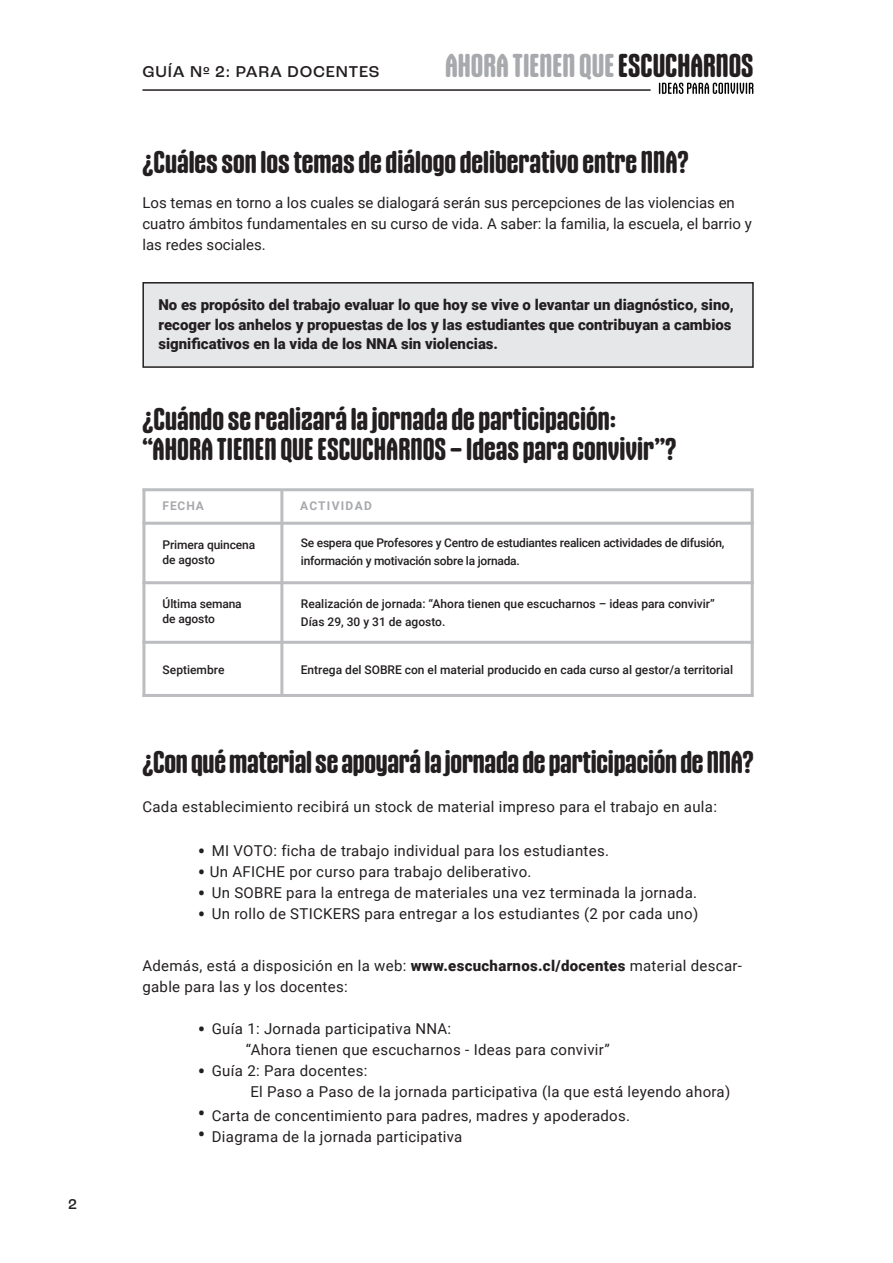
<style>
.page{position:relative;width:893px;height:1263px;background:#fff}
.page>*{position:absolute;margin:0;border:0;box-sizing:border-box;transform-origin:0 0}
.t1{font:700 31.5px "Gothiks Round";color:#a8a9ad}
.t2{font:700 30px "Gothiks Round";color:#231f20}
.t3{font:500 16.5px "Roc Grotesk";letter-spacing:.05em;color:#231f20}
.t4{font:15px/21px "Roboto";letter-spacing:.02em;color:#231f20}
.t5{font:900 15px/19.5px "Roboto";color:#231f20}
.t6{font:15px/21px "Roboto";color:#231f20}
.t7{font:500 15px "Roc Grotesk";color:#231f20}
.t8{font:500 12px/18px "Roboto";letter-spacing:-.01em;color:#231f20}
.t9{font:700 12px "Roboto";letter-spacing:.105em;color:#a8a9ad}
.s1{color:#231f20}
.s2{font-size:22.5px}
.s3{font-weight:900}
</style>
<div class="page">
<hr style="left:142px;top:488px;width:612px;height:3px;background:#bcbdc0">
<hr style="left:142px;top:694px;width:612px;height:3px;background:#bcbdc0">
<hr style="left:280px;top:489px;width:3px;height:207px;background:#bcbdc0">
<hr style="left:142px;top:489px;width:3px;height:208px;background:#bcbdc0">
<hr style="left:751px;top:489px;width:3px;height:207px;background:#bcbdc0">
<hr style="left:142px;top:522px;width:612px;height:3px;background:#bcbdc0">
<hr style="left:142px;top:641px;width:612px;height:3px;background:#bcbdc0">
<hr style="left:142px;top:581px;width:612px;height:3px;background:#bcbdc0">
<div style="left:143px;top:283px;width:610px;height:84px;background:#e6e7e9"></div>
<div style="left:142px;top:282px;width:612px;height:86px;border:2px solid #231f20"></div>
<hr style="left:142px;top:89px;width:509px;height:2px;background:#231f20">
<svg style="left:659px;top:83px;width:94px;height:11px"></svg>
<p class="t7" style="left:68px;top:1195px;width:11px">2</p>
<p class="t3" style="left:142px;top:62px;width:239px">GUÍA Nº 2: PARA DOCENTES</p>
<p class="t1" style="left:445px;top:47px;width:310px">AHORA TIENEN QUE <span class="s1">ESCUCHARNOS</span></p>
<p class="t2" style="left:142px;top:143px;width:548px">¿Cuáles son los temas de diálogo deliberativo entre NNA?</p>
<p class="t6" style="left:142px;top:192px;width:611px">Los temas en torno a los cuales se dialogará serán sus percepciones de las violencias en cuatro ámbitos fundamentales en su curso de vida. A saber: la familia, la escuela, el barrio y las redes sociales.</p>
<p class="t5" style="left:158px;top:295px;width:577px">No es propósito del trabajo evaluar lo que hoy se vive o levantar un diagnóstico, sino, recoger los anhelos y propuestas de los y las estudiantes que contribuyan a cambios significativos en la vida de los NNA sin violencias.</p>
<p class="t2" style="left:142px;top:401px;width:475px">¿Cuándo se realizará la jornada de participación:</p>
<p class="t2" style="left:142px;top:431px;width:535px">“AHORA TIENEN QUE ESCUCHARNOS – Ideas para convivir”?</p>
<p class="t9" style="left:163px;top:498px;width:43px">FECHA</p>
<p class="t9" style="left:300px;top:498px;width:73px">ACTIVIDAD</p>
<p class="t8" style="left:163px;top:536px;width:94px">Primera quincena</p>
<p class="t8" style="left:163px;top:551px;width:54px">de agosto</p>
<p class="t8" style="left:163px;top:595px;width:81px">Última semana</p>
<p class="t8" style="left:163px;top:610px;width:54px">de agosto</p>
<p class="t8" style="left:163px;top:660px;width:63px">Septiembre</p>
<p class="t8" style="left:301px;top:533px;width:425px">Se espera que Profesores y Centro de estudiantes realicen actividades de difusión, información y motivación sobre la jornada.</p>
<p class="t8" style="left:301px;top:595px;width:416px">Realización de jornada: “Ahora tienen que escucharnos – ideas para convivir”</p>
<p class="t8" style="left:301px;top:613px;width:146px">Días 29, 30 y 31 de agosto.</p>
<p class="t8" style="left:301px;top:660px;width:434px">Entrega del SOBRE con el material producido en cada curso al gestor/a territorial</p>
<p class="t2" style="left:142px;top:743px;width:613px">¿Con qué material se apoyará la jornada de participación de NNA?</p>
<p class="t4" style="left:142px;top:796px;width:576px">Cada establecimiento recibirá un stock de material impreso para el trabajo en aula:</p>
<p class="t4" style="left:198px;top:840px;width:413px"><span class="s2">•</span> MI VOTO: ficha de trabajo individual para los estudiantes.</p>
<p class="t4" style="left:198px;top:861px;width:335px"><span class="s2">•</span> Un AFICHE por curso para trabajo deliberativo.</p>
<p class="t4" style="left:198px;top:882px;width:501px"><span class="s2">•</span> Un SOBRE para la entrega de materiales una vez terminada la jornada.</p>
<p class="t4" style="left:198px;top:903px;width:502px"><span class="s2">•</span> Un rollo de STICKERS para entregar a los estudiantes (2 por cada uno)</p>
<p class="t4" style="left:142px;top:955px;width:601px">Además, está a disposición en la web: <span class="s3">www.escucharnos.cl/docentes</span> material descar&shy;gable para las y los docentes:</p>
<p class="t4" style="left:198px;top:1018px;width:255px"><span class="s2">•</span> Guía 1: Jornada participativa NNA:</p>
<p class="t4" style="left:246px;top:1039px;width:365px">“Ahora tienen que escucharnos - Ideas para convivir”</p>
<p class="t4" style="left:198px;top:1060px;width:171px"><span class="s2">•</span> Guía 2: Para docentes:</p>
<p class="t4" style="left:250px;top:1081px;width:481px">El Paso a Paso de la jornada participativa (la que está leyendo ahora)</p>
<p class="t4" style="left:198px;top:1105px;width:434px"><span class="s2">•</span> Carta de concentimiento para padres, madres y apoderados.</p>
<p class="t4" style="left:198px;top:1126px;width:266px"><span class="s2">•</span> Diagrama de la jornada participativa</p>
</div>
